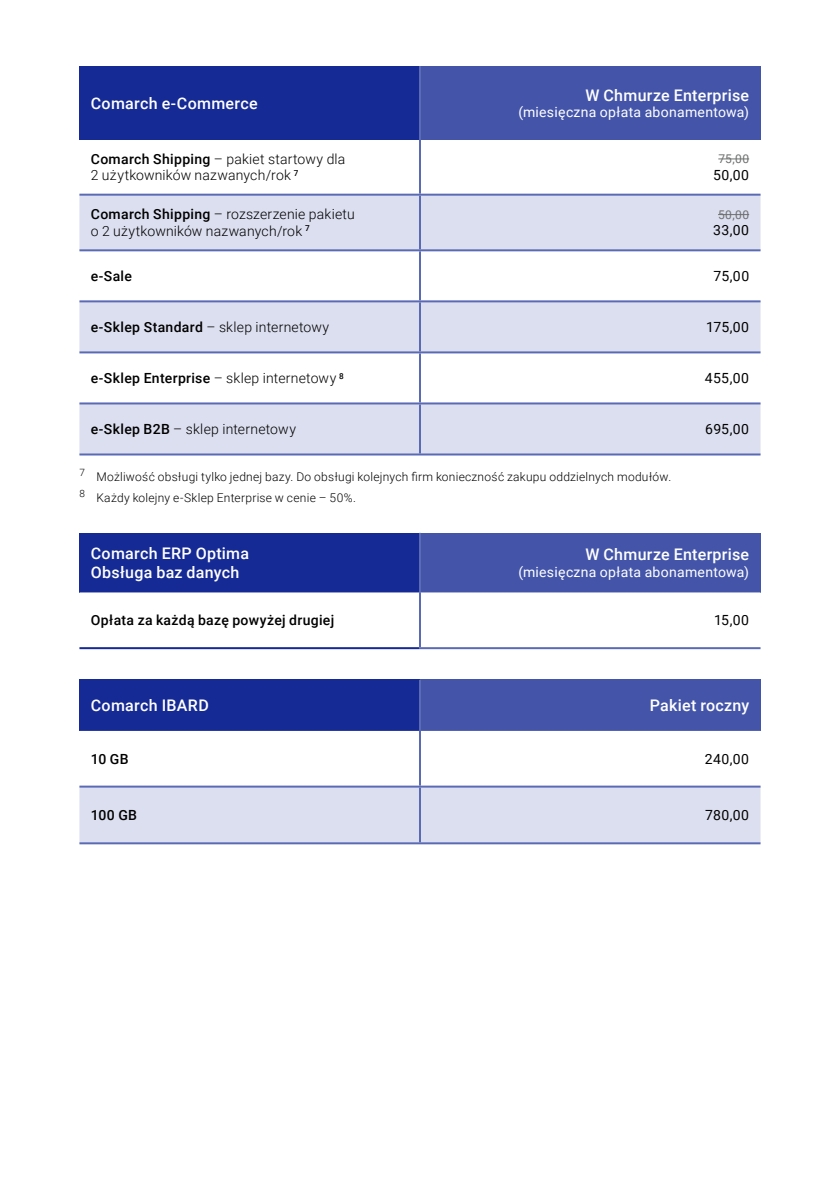
<style>
.page{position:relative;width:840px;height:1191px;background:#fff}
.page>*{position:absolute;margin:0;border:0;box-sizing:border-box;transform-origin:0 0}
.t1{font:500 16px/19.2px "Roboto";letter-spacing:.02em;color:#fff}
.t2{font:300 14px/16.8px "Roboto";letter-spacing:.015em;color:#000}
.t3{font:500 14px "Roboto";letter-spacing:.025em;color:#000}
.t4{font:14px "Roboto";letter-spacing:.02em;color:#fff}
.t5{font:14px "Roboto";letter-spacing:.035em;color:#000}
.t6{font:300 12px/21.6px "Roboto";letter-spacing:.02em;color:#000}
.t7{font:12px "Roboto";letter-spacing:.04em;color:#6f7070}
.s1{font-weight:500}
.s2{font-weight:300}
</style>
<div class="page">
<div style="left:79px;top:66px;width:341px;height:74px;background:#152a94"></div>
<div style="left:420px;top:66px;width:340px;height:74px;background:#4455a9"></div>
<svg style="left:79px;top:196px;width:681px;height:257px;fill:#dcdfef"></svg>
<hr style="left:419px;top:66px;width:2px;height:74px;background:#5b6ab4">
<hr style="left:419px;top:140px;width:2px;height:54px;background:#5b6ab4">
<hr style="left:419px;top:196px;width:2px;height:53px;background:#5b6ab4">
<hr style="left:420px;top:194px;width:340px;height:2px;background:#5b6ab4">
<hr style="left:419px;top:251px;width:2px;height:49px;background:#5b6ab4">
<hr style="left:420px;top:249px;width:340px;height:2px;background:#5b6ab4">
<hr style="left:79px;top:194px;width:341px;height:2px;background:#5b6ab4">
<hr style="left:420px;top:300px;width:340px;height:2px;background:#5b6ab4">
<hr style="left:419px;top:302px;width:2px;height:49px;background:#5b6ab4">
<hr style="left:420px;top:402px;width:340px;height:2px;background:#5b6ab4">
<hr style="left:419px;top:404px;width:2px;height:49px;background:#5b6ab4">
<hr style="left:420px;top:351px;width:340px;height:2px;background:#5b6ab4">
<hr style="left:419px;top:353px;width:2px;height:49px;background:#5b6ab4">
<hr style="left:420px;top:453px;width:340px;height:2px;background:#5b6ab4">
<hr style="left:79px;top:249px;width:341px;height:2px;background:#5b6ab4">
<hr style="left:79px;top:300px;width:341px;height:2px;background:#5b6ab4">
<hr style="left:79px;top:402px;width:341px;height:2px;background:#5b6ab4">
<hr style="left:79px;top:351px;width:341px;height:2px;background:#5b6ab4">
<hr style="left:79px;top:453px;width:341px;height:2px;background:#5b6ab4">
<hr style="left:718px;top:159px;width:30px;height:1px;background:#6f7070">
<hr style="left:717px;top:214px;width:31px;height:1px;background:#6f7070">
<div style="left:79px;top:533px;width:341px;height:59px;background:#152a94"></div>
<div style="left:420px;top:533px;width:340px;height:59px;background:#4455a9"></div>
<svg style="left:79px;top:592px;width:681px;height:1px"></svg>
<hr style="left:79px;top:647px;width:340px;height:2px;background:#152a94">
<hr style="left:419px;top:592px;width:2px;height:55px;background:#5b6ab4">
<hr style="left:419px;top:647px;width:341px;height:2px;background:#5b6ab4">
<hr style="left:419px;top:533px;width:2px;height:59px;background:#5b6ab4">
<div style="left:79px;top:680px;width:341px;height:51px;background:#152a94"></div>
<div style="left:420px;top:680px;width:340px;height:51px;background:#4455a9"></div>
<div style="left:79px;top:787px;width:681px;height:55px;background:#dcdfef"></div>
<hr style="left:79px;top:785px;width:341px;height:2px;background:#5b6ab4">
<hr style="left:79px;top:842px;width:341px;height:2px;background:#5b6ab4">
<hr style="left:419px;top:787px;width:2px;height:55px;background:#5b6ab4">
<hr style="left:420px;top:842px;width:340px;height:2px;background:#5b6ab4">
<hr style="left:419px;top:731px;width:2px;height:54px;background:#5b6ab4">
<hr style="left:420px;top:785px;width:340px;height:2px;background:#5b6ab4">
<hr style="left:419px;top:680px;width:2px;height:51px;background:#5b6ab4">
<p class="t1" style="left:91px;top:93px;width:168px">Comarch e-Commerce</p>
<p class="t1" style="left:585px;top:85px;width:165px">W Chmurze Enterprise</p>
<p class="t4" style="left:518px;top:103px;width:232px">(miesięczna opłata abonamentowa)</p>
<p class="t2" style="left:91px;top:150px;width:256px"><span class="s1">Comarch Shipping</span> – pakiet startowy dla<br>2 użytkowników nazwanych/rok <sup>7</sup></p>
<p class="t7" style="left:718px;top:150px;width:32px">75,00</p>
<p class="t5" style="left:712px;top:165px;width:38px">50,00</p>
<p class="t2" style="left:91px;top:205px;width:265px"><span class="s1">Comarch Shipping</span> – rozszerzenie pakietu o 2 użytkowników nazwanych/rok <sup>7</sup></p>
<p class="t7" style="left:717px;top:206px;width:33px">50,00</p>
<p class="t5" style="left:712px;top:221px;width:37px">33,00</p>
<p class="t3" style="left:91px;top:266px;width:43px">e-Sale</p>
<p class="t5" style="left:713px;top:266px;width:37px">75,00</p>
<p class="t2" style="left:91px;top:318px;width:240px"><span class="s1">e-Sklep Standard</span> – sklep internetowy</p>
<p class="t5" style="left:705px;top:317px;width:45px">175,00</p>
<p class="t3" style="left:91px;top:368px;width:254px">e-Sklep Enterprise <span class="s2">– sklep internetowy</span> <sup>8</sup></p>
<p class="t5" style="left:704px;top:368px;width:46px">455,00</p>
<p class="t2" style="left:91px;top:420px;width:206px"><span class="s1">e-Sklep B2B</span> – sklep internetowy</p>
<p class="t5" style="left:705px;top:419px;width:45px">695,00</p>
<p class="t6" style="left:79px;top:465px;width:593px"><sup>7</sup> Możliwość obsługi tylko jednej bazy. Do obsługi kolejnych firm konieczność zakupu oddzielnych modułów.<br><sup>8</sup> Każdy kolejny e-Sklep Enterprise w cenie – 50%.</p>
<p class="t1" style="left:91px;top:543px;width:160px">Comarch ERP Optima<br>Obsługa baz danych</p>
<p class="t1" style="left:585px;top:544px;width:165px">W Chmurze Enterprise</p>
<p class="t4" style="left:518px;top:562px;width:232px">(miesięczna opłata abonamentowa)</p>
<p class="t3" style="left:91px;top:610px;width:245px">Opłata za każdą bazę powyżej drugiej</p>
<p class="t5" style="left:713px;top:610px;width:37px">15,00</p>
<p class="t1" style="left:91px;top:695px;width:119px">Comarch IBARD</p>
<p class="t1" style="left:649px;top:695px;width:101px">Pakiet roczny</p>
<p class="t3" style="left:91px;top:748px;width:39px">10 GB</p>
<p class="t5" style="left:704px;top:748px;width:46px">240,00</p>
<p class="t3" style="left:91px;top:805px;width:48px">100 GB</p>
<p class="t5" style="left:704px;top:805px;width:45px">780,00</p>
</div>
